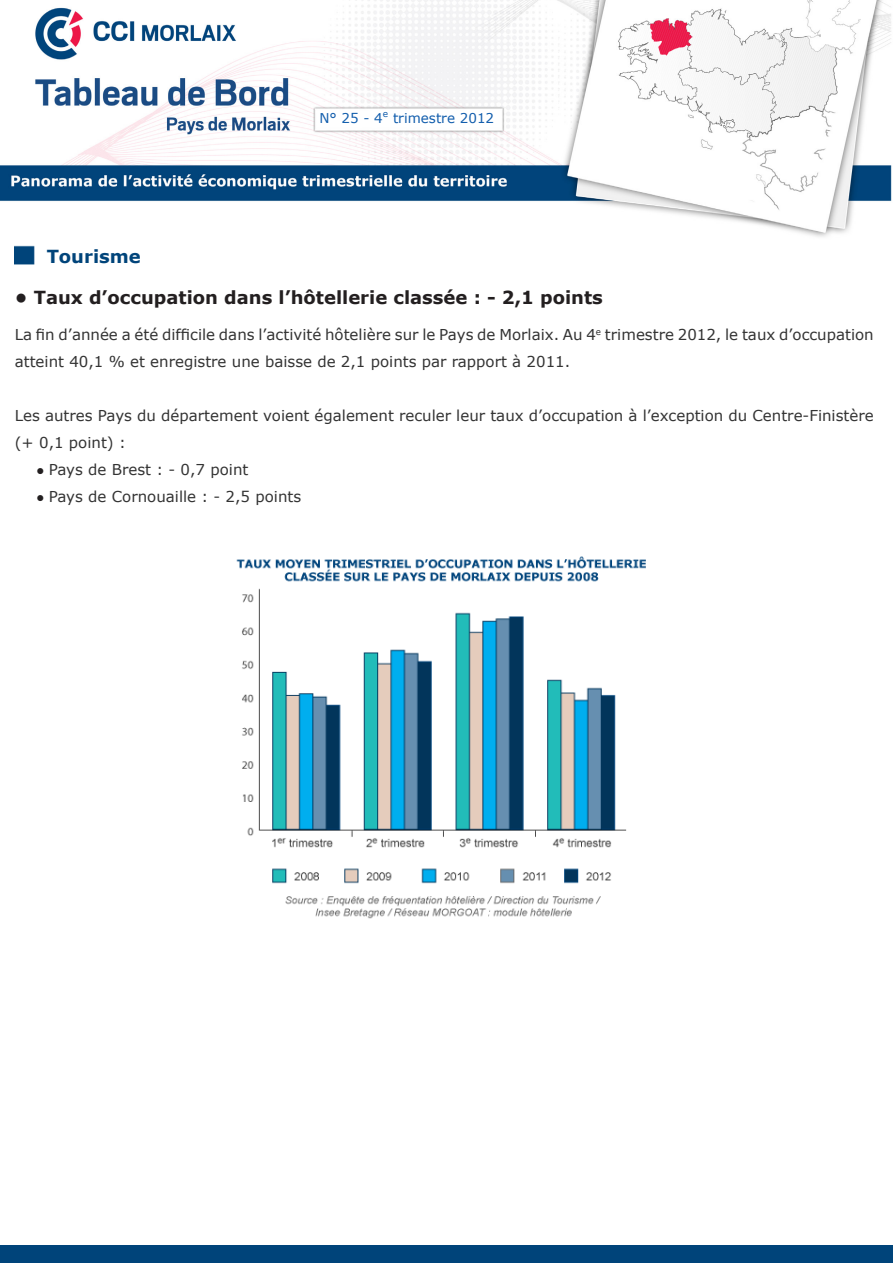
<style>
.page{position:relative;width:893px;height:1263px;background:#fff}
.page>*{position:absolute;margin:0;border:0;box-sizing:border-box;transform-origin:0 0}
.titre_H4{font:700 18px "Verdana";color:#231f20}
.titres_puce_bleu{font:700 18px "Verdana";color:#00447a}
.content{font:15px/27px "Verdana";color:#333}
.t1{font:13.5px "Verdana";color:#135ead}
.s1{font-weight:700;font-size:12px;color:#231f20}
</style>
<div class="page">
<img style="left:0;top:0;width:892px;height:237px">
<div style="left:0;top:1246px;width:893px;height:17px;background:#00447a"></div>
<img style="left:15px;top:245px;width:20px;height:20px">
<img style="left:236px;top:556px;width:410px;height:363px">
<p class="t1" style="left:319px;top:109px;width:176px">N° 25 - 4<sup>e</sup> trimestre 2012</p>
<p class="titres_puce_bleu" style="left:47px;top:244px;width:96px">Tourisme</p>
<p class="titre_H4" style="left:15px;top:284px;width:590px">• Taux d’occupation dans l’hôtellerie classée : - 2,1 points</p>
<p class="content" style="left:15px;top:320px;width:860px">La fin d’année a été difficile dans l’activité hôtelière sur le Pays de Morlaix. Au 4<sup>e</sup> trimestre 2012, le taux d’occupation atteint 40,1 % et enregistre une baisse de 2,1 points par rapport à 2011.</p>
<p class="content" style="left:15px;top:401px;width:860px">Les autres Pays du département voient également reculer leur taux d’occupation à l’exception du Centre-Finistère (+ 0,1 point) :</p>
<p class="content" style="left:36px;top:455px;width:214px"><span class="s1">•</span> Pays de Brest : - 0,7 point</p>
<p class="content" style="left:36px;top:482px;width:267px"><span class="s1">•</span> Pays de Cornouaille : - 2,5 points</p>
</div>
